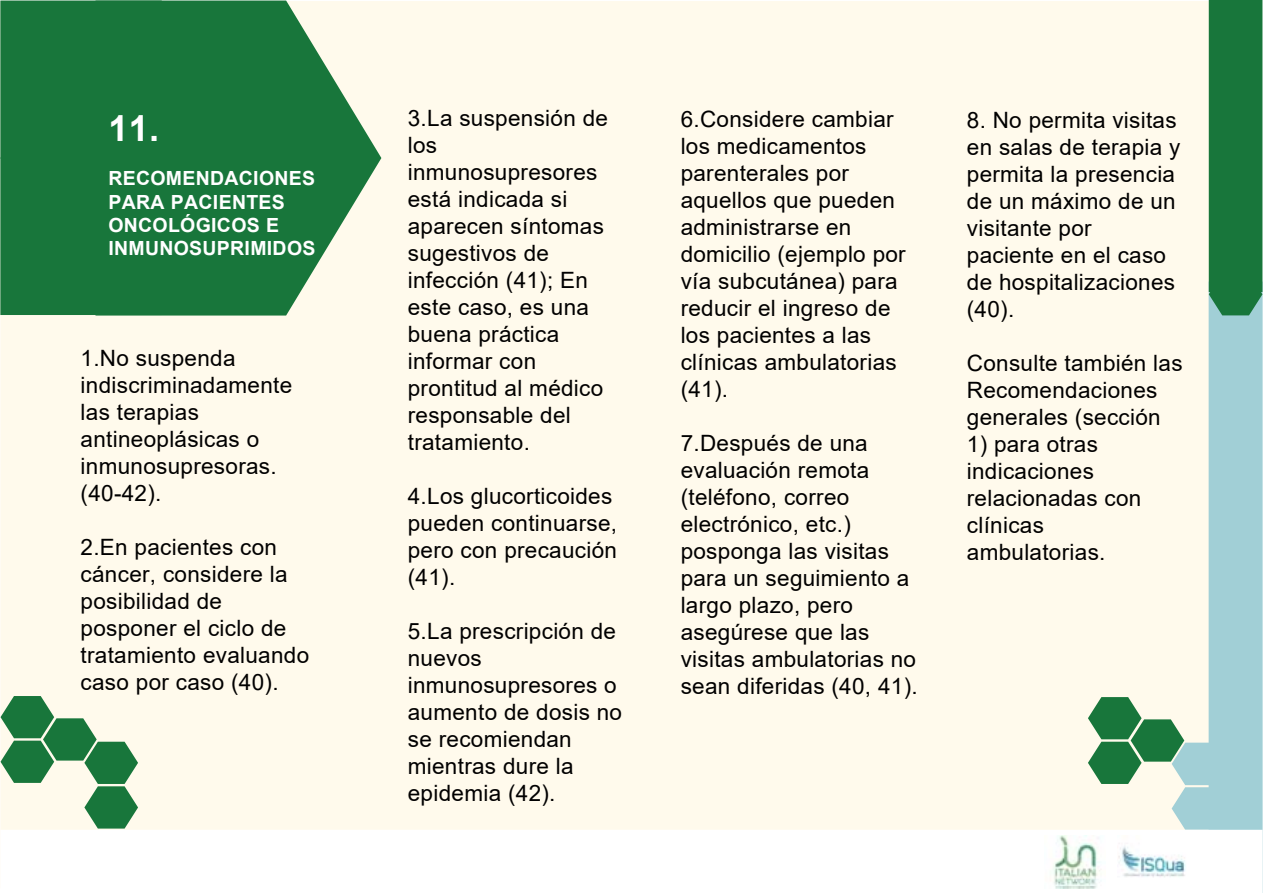
<style>
.page{position:relative;width:1263px;height:893px;background:#fff}
.page>*{position:absolute;margin:0;border:0;box-sizing:border-box;transform-origin:0 0}
.t1{font:700 36px "Arial";color:#fff}
.t2{font:22.5px/27px "Arial";letter-spacing:.015em;color:#000}
.t3{font:700 19.5px/23.4px "Arial";letter-spacing:.015em;color:#fff}
</style>
<div class="page">
<div style="left:2px;top:3px;width:1252px;height:884px;background:#fffaec"></div>
<div style="left:1210px;top:283px;width:51px;height:609px;background:#a1cfd6"></div>
<div style="left:1208px;top:282px;width:54px;height:611px;border:3px solid #a1cfd6"></div>
<svg style="left:0;top:0;width:383px;height:317px"></svg>
<div style="left:2px;top:2px;width:158px;height:312px;background:#18763b"></div>
<div style="left:0;top:1px;width:162px;height:314px;border:3px solid #18763b"></div>
<svg style="left:0;top:694px;width:138px;height:136px"></svg>
<div style="left:2px;top:831px;width:1259px;height:61px;background:#fff"></div>
<div style="left:0;top:830px;width:1262px;height:63px;border:3px solid #fff"></div>
<svg style="left:1208px;top:271px;width:55px;height:46px"></svg>
<div style="left:1210px;top:0;width:51px;height:291px;background:#18763b"></div>
<div style="left:1209px;top:0;width:53px;height:292px;border:3px solid #18763b"></div>
<img style="left:1118px;top:846px;width:68px;height:31px">
<img style="left:1053px;top:835px;width:47px;height:53px">
<svg style="left:1086px;top:695px;width:141px;height:136px"></svg>
<h1 class="t1" style="left:108px;top:103px;width:52px">11.</h1>
<p class="t3" style="left:108px;top:167px;width:209px">RECOMENDACIONES<br>PARA PACIENTES<br>ONCOLÓGICOS E<br>INMUNOSUPRIMIDOS</p>
<p class="t2" style="left:81px;top:344px;width:213px">1.No suspenda indiscriminadamente las terapias antineoplásicas o inmunosupresoras. (40-42).</p>
<p class="t2" style="left:81px;top:533px;width:230px">2.En pacientes con cáncer, considere la posibilidad de posponer el ciclo de tratamiento evaluando caso por caso (40).</p>
<p class="t2" style="left:408px;top:104px;width:202px">3.La suspensión de los inmunosupresores está indicada si aparecen síntomas sugestivos de infección (41); En este caso, es una buena práctica informar con prontitud al médico responsable del tratamiento.</p>
<p class="t2" style="left:408px;top:482px;width:211px">4.Los glucorticoides pueden continuarse, pero con precaución (41).</p>
<p class="t2" style="left:408px;top:617px;width:216px">5.La prescripción de nuevos inmunosupresores o aumento de dosis no se recomiendan mientras dure la epidemia (42).</p>
<p class="t2" style="left:681px;top:106px;width:227px">6.Considere cambiar los medicamentos parenterales por aquellos que pueden administrarse en domicilio (ejemplo por vía subcutánea) para reducir el ingreso de los pacientes a las clínicas ambulatorias (41).</p>
<p class="t2" style="left:681px;top:430px;width:239px">7.Después de una evaluación remota (teléfono, correo electrónico, etc.) posponga las visitas para un seguimiento a largo plazo, pero asegúrese que las visitas ambulatorias no sean diferidas (40, 41).</p>
<p class="t2" style="left:967px;top:107px;width:215px">8. No permita visitas en salas de terapia y permita la presencia de un máximo de un visitante por paciente en el caso de hospitalizaciones (40).</p>
<p class="t2" style="left:967px;top:350px;width:217px">Consulte también las<br>Recomendaciones generales (sección</p>
<p class="t2" style="left:967px;top:431px;width:176px">1) para otras indicaciones relacionadas con clínicas ambulatorias.</p>
</div>
